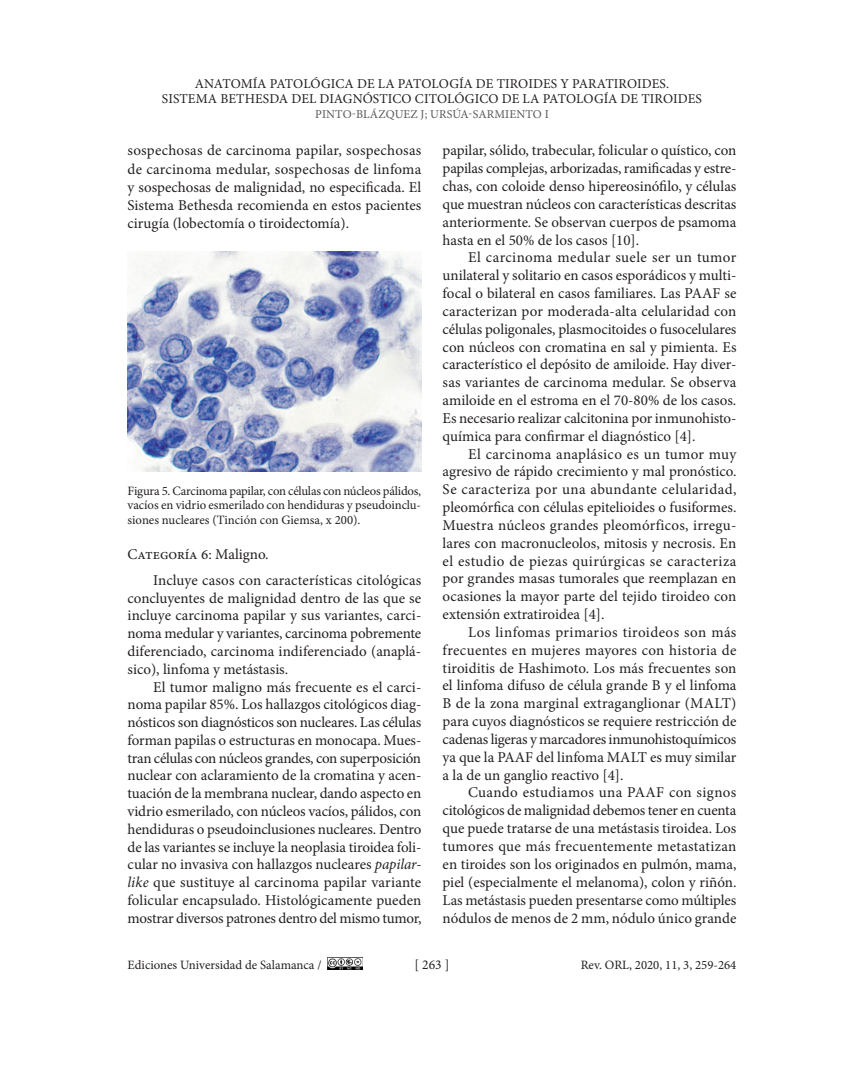
<style>
.page{position:relative;width:864px;height:1080px;background:#fff}
.page>*{position:absolute;margin:0;border:0;box-sizing:border-box;transform-origin:0 0}
.t1{font:15px/17.9px "Minion Pro";color:#231f20;text-align:justify}
.t2{font:13.5px/15px "Minion Pro";color:#231f20;text-align:center}
.t3{font:12.75px/14.4px "Minion Pro";color:#231f20;text-align:justify}
.t4{font:12px "Minion Pro";letter-spacing:.01em;color:#57585a}
.s1{font-style:italic}
</style>
<div class="page">
<img style="left:328px;top:957px;width:34px;height:12px">
<img style="left:128px;top:251px;width:293px;height:220px">
<p class="t2" style="left:162px;top:76px;width:541px">ANATOMÍA PATOLÓGICA DE LA PATOLOGÍA DE TIROIDES Y PARATIROIDES.<br>SISTEMA BETHESDA DEL DIAGNÓSTICO CITOLÓGICO DE LA PATOLOGÍA DE TIROIDES</p>
<p class="t4" style="left:315px;top:106px;width:235px">PINTO-BLÁZQUEZ J; URSÚA-SARMIENTO I</p>
<p class="t1" style="left:128px;top:142px;width:295px">sospechosas de carcinoma papilar, sospechosas de carcinoma medular, sospechosas de linfoma y sospechosas de malignidad, no especificada. El Sistema Bethesda recomienda en estos pacientes cirugía (lobectomía o tiroidectomía).</p>
<p class="t3" style="left:128px;top:484px;width:295px">Figura 5. Carcinoma papilar, con células con núcleos pálidos, vacíos en vidrio esmerilado con hendiduras y pseudoinclu&shy;siones nucleares (Tinción con Giemsa, x 200).</p>
<p class="t1" style="left:153px;top:541px;width:270px;line-height:26.2px;text-indent:-26px">Categoría 6: Maligno.<br>Incluye casos con características citológicas</p>
<p class="t1" style="left:128px;top:589px;width:295px">concluyentes de malignidad dentro de las que se incluye carcinoma papilar y sus variantes, carci&shy;noma medular y variantes, carcinoma pobremente diferenciado, carcinoma indiferenciado (anaplá&shy;sico), linfoma y metástasis.</p>
<p class="t1" style="left:128px;top:678px;width:295px;text-indent:26px">El tumor maligno más frecuente es el carci&shy;noma papilar 85%. Los hallazgos citológicos diag&shy;nósticos son diagnósticos son nucleares. Las células forman papilas o estructuras en monocapa. Mues&shy;tran células con núcleos grandes, con superposición nuclear con aclaramiento de la cromatina y acen&shy;tuación de la membrana nuclear, dando aspecto en vidrio esmerilado, con núcleos vacíos, pálidos, con hendiduras o pseudoinclusiones nucleares. Dentro de las variantes se incluye la neoplasia tiroidea foli&shy;cular no invasiva con hallazgos nucleares <span class="s1">papilar&shy;like</span> que sustituye al carcinoma papilar variante folicular encapsulado. Histológicamente pueden mostrar diversos patrones dentro del mismo tumor,</p>
<p class="t1" style="left:443px;top:142px;width:295px">papilar, sólido, trabecular, folicular o quístico, con papilas complejas, arborizadas, ramificadas y estre&shy;chas, con coloide denso hipereosinófilo, y células que muestran núcleos con características descritas anteriormente. Se observan cuerpos de psamoma hasta en el 50% de los casos [10].</p>
<p class="t1" style="left:443px;top:249px;width:295px;text-indent:26px">El carcinoma medular suele ser un tumor unilateral y solitario en casos esporádicos y multi&shy;focal o bilateral en casos familiares. Las PAAF se caracterizan por moderada-alta celularidad con células poligonales, plasmocitoides o fusocelulares con núcleos con cromatina en sal y pimienta. Es característico el depósito de amiloide. Hay diver&shy;sas variantes de carcinoma medular. Se observa amiloide en el estroma en el 70-80% de los casos.<br>Es necesario realizar calcitonina por inmunohisto&shy;química para confirmar el diagnóstico [4].</p>
<p class="t1" style="left:443px;top:445px;width:295px;text-indent:26px">El carcinoma anaplásico es un tumor muy agresivo de rápido crecimiento y mal pronóstico.<br>Se caracteriza por una abundante celularidad, pleomórfica con células epitelioides o fusiformes.<br>Muestra núcleos grandes pleomórficos, irregu&shy;lares con macronucleolos, mitosis y necrosis. En el estudio de piezas quirúrgicas se caracteriza por grandes masas tumorales que reemplazan en ocasiones la mayor parte del tejido tiroideo con extensión extratiroidea [4].</p>
<p class="t1" style="left:443px;top:623px;width:295px;text-indent:26px">Los linfomas primarios tiroideos son más frecuentes en mujeres mayores con historia de tiroiditis de Hashimoto. Los más frecuentes son el linfoma difuso de célula grande B y el linfoma B de la zona marginal extraganglionar (MALT) para cuyos diagnósticos se requiere restricción de cadenas ligeras y marcadores inmunohistoquímicos ya que la PAAF del linfoma MALT es muy similar a la de un ganglio reactivo [4].</p>
<p class="t1" style="left:443px;top:784px;width:295px;text-indent:26px">Cuando estudiamos una PAAF con signos citológicos de malignidad debemos tener en cuenta que puede tratarse de una metástasis tiroidea. Los tumores que más frecuentemente metastatizan en tiroides son los originados en pulmón, mama, piel (especialmente el melanoma), colon y riñón.<br>Las metástasis pueden presentarse como múltiples nódulos de menos de 2 mm, nódulo único grande</p>
<p class="t3" style="left:128px;top:958px;width:196px">Ediciones Universidad de Salamanca /</p>
<p class="t2" style="left:415px;top:958px;width:36px">[ 263 ]</p>
<p class="t3" style="left:581px;top:958px;width:157px">Rev. ORL, 2020, 11, 3, 259-264</p>
</div>
